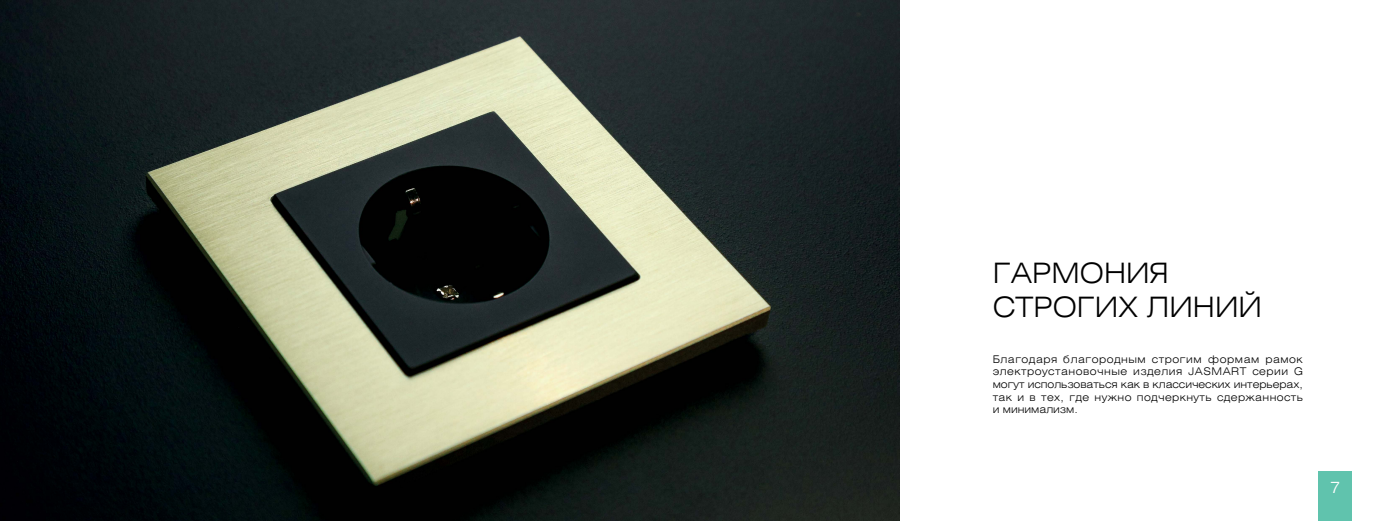
<style>
.page{position:relative;width:1389px;height:521px;background:#fff}
.page>*{position:absolute;margin:0;border:0;box-sizing:border-box;transform-origin:0 0}
.t1{font:300 28px/33.6px "Helios Ext";color:#000}
.t2{font:300 15.75px "Helios Ext";color:#fff}
.t3{font:300 10.5px/12.6px "Helios Ext";letter-spacing:.04em;color:#000;text-align:justify}
</style>
<div class="page">
<div style="left:1319px;top:471px;width:33px;height:50px;background:#60c3ad"></div>
<img style="left:0;top:0;width:899px;height:521px">
<h1 class="t1" style="left:993px;top:256px;width:271px">ГАРМОНИЯ<br>СТРОГИХ ЛИНИЙ</h1>
<p class="t3" style="left:993px;top:353px;width:312px">Благодаря благородным строгим формам рамок электроустановочные изделия JASMART серии G могут использоваться как в классических интерьерах, так и в тех, где нужно подчеркнуть сдержанность и минимализм.</p>
<h2 class="t2" style="left:1330px;top:477px;width:12px">7</h2>
</div>
